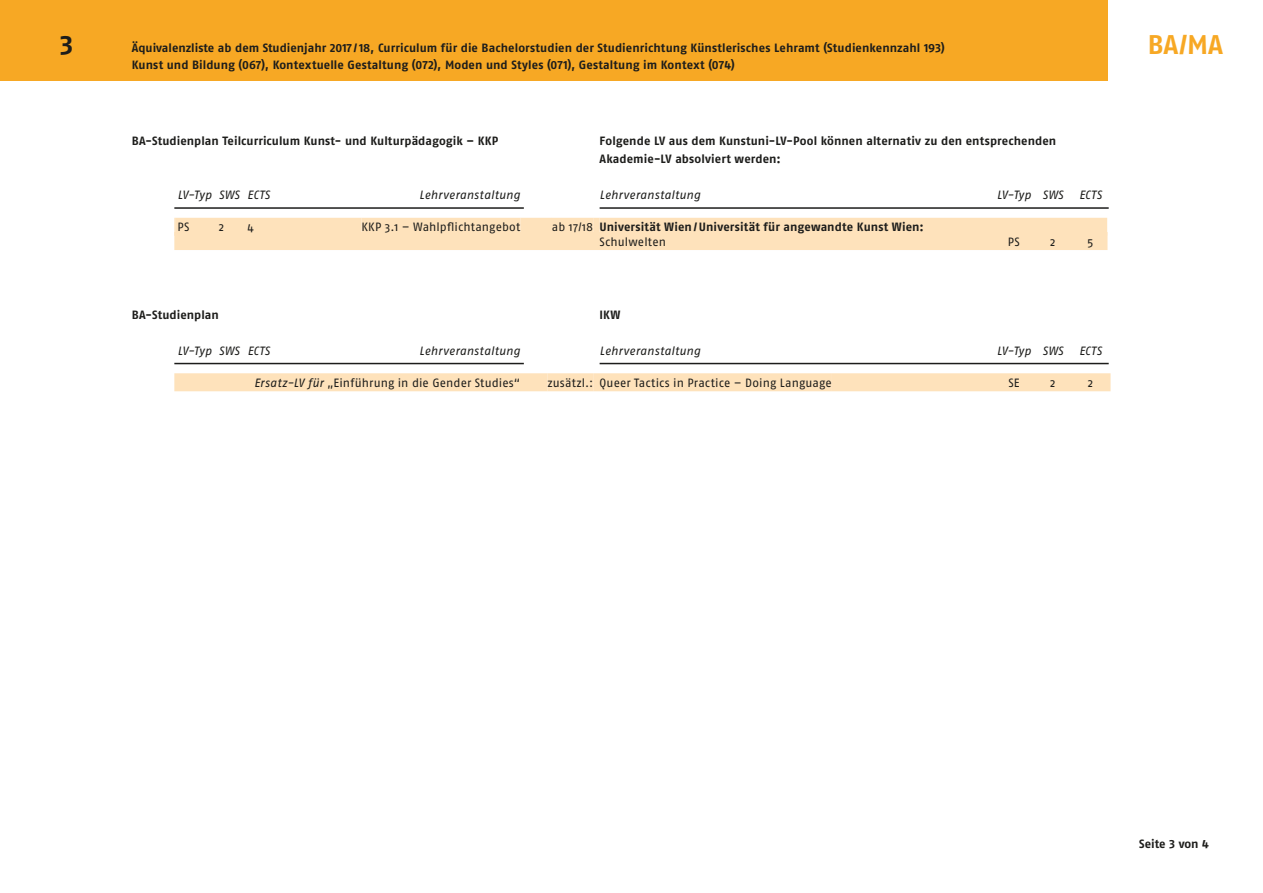
<style>
.page{position:relative;width:1263px;height:893px;background:#fff}
.page>*{position:absolute;margin:0;border:0;box-sizing:border-box;transform-origin:0 0}
.t1{font:27px "Fago No Bold Lf";color:#f7a824}
.t2{font:27px "Fago No Bold Lf";color:#1d1d1b}
.t3{font:700 12px/18px "Fago No";letter-spacing:.005em;color:#1d1d1b}
.t4{font:12px "Fago No Bold Lf";letter-spacing:.005em;color:#1d1d1b}
.t5{font:12px "Fago No";letter-spacing:.005em;color:#1d1d1b}
.t6{font:italic 12px "Fago No";letter-spacing:.015em;color:#1d1d1b}
.s1{font-weight:400}
.s2{font-style:italic}
</style>
<div class="page">
<div style="left:0;top:0;width:1108px;height:81px;background:#f7a824"></div>
<svg style="left:174px;top:218px;width:2px;height:14px"></svg>
<div style="left:176px;top:218px;width:185px;height:18px;background:#fee2bb"></div>
<div style="left:361px;top:218px;width:159px;height:18px;background:#fee2bb"></div>
<div style="left:520px;top:218px;width:32px;height:18px;background:#fee2bb"></div>
<div style="left:552px;top:218px;width:41px;height:18px;background:#fee2bb"></div>
<div style="left:593px;top:218px;width:7px;height:18px;background:#fee2bb"></div>
<div style="left:600px;top:218px;width:507px;height:18px;background:#fee2bb"></div>
<div style="left:174px;top:232px;width:933px;height:18px;background:#fee2bb"></div>
<div style="left:174px;top:373px;width:373px;height:18px;background:#fee2bb"></div>
<div style="left:547px;top:373px;width:46px;height:18px;background:#fee2bb"></div>
<div style="left:593px;top:373px;width:239px;height:18px;background:#fee2bb"></div>
<div style="left:832px;top:373px;width:278px;height:18px;background:#fee2bb"></div>
<hr style="left:174px;top:207px;width:350px;height:2px;background:#1d1d1b">
<hr style="left:600px;top:207px;width:509px;height:2px;background:#1d1d1b">
<hr style="left:174px;top:363px;width:350px;height:1px;background:#1d1d1b">
<hr style="left:600px;top:363px;width:509px;height:1px;background:#1d1d1b">
<h1 class="t2" style="left:60px;top:29px;width:15px">3</h1>
<p class="t4" style="left:132px;top:41px;width:814px">Äquivalenzliste ab dem Studienjahr 2017 /18, Curriculum für die Bachelorstudien der Studienrichtung Künstlerisches Lehramt (Studienkennzahl 193)</p>
<h1 class="t1" style="left:1148px;top:29px;width:77px">BA/MA</h1>
<p class="t4" style="left:132px;top:57px;width:604px">Kunst und Bildung (067), Kontextuelle Gestaltung (072), Moden und Styles (071), Gestaltung im Kontext (074)</p>
<p class="t3" style="left:132px;top:132px;width:368px">BA-Studienplan Teilcurriculum Kunst- und Kulturpädagogik – KKP</p>
<p class="t3" style="left:600px;top:132px;width:458px">Folgende LV aus dem Kunstuni-LV-Pool können alternativ zu den entsprechenden<br>Akademie-LV absolviert werden:</p>
<p class="t6" style="left:177px;top:188px;width:94px">LV-Typ SWS ECTS</p>
<p class="t6" style="left:419px;top:188px;width:103px">Lehrveranstaltung</p>
<p class="t6" style="left:600px;top:188px;width:103px">Lehrveranstaltung</p>
<p class="t6" style="left:997px;top:188px;width:68px">LV-Typ SWS</p>
<p class="t6" style="left:1079px;top:188px;width:24px">ECTS</p>
<p class="t5" style="left:177px;top:220px;width:14px">PS</p>
<p class="t5" style="left:219px;top:220px;width:7px">2</p>
<p class="t5" style="left:247px;top:220px;width:8px">4</p>
<p class="t5" style="left:361px;top:220px;width:160px">KKP 3.1 – Wahlpflichtangebot</p>
<p class="t3" style="left:600px;top:220px;width:326px;line-height:14.2px;text-indent:-48px"><span class="s1">ab 17/18</span> Universität Wien/Universität für angewandte Kunst Wien:<br><span class="s1">Schulwelten</span></p>
<p class="t5" style="left:1008px;top:235px;width:14px">PS</p>
<p class="t5" style="left:1050px;top:235px;width:7px">2</p>
<p class="t5" style="left:1087px;top:235px;width:8px">5</p>
<p class="t3" style="left:132px;top:305px;width:89px">BA-Studienplan</p>
<p class="t3" style="left:600px;top:305px;width:22px">IKW</p>
<p class="t6" style="left:177px;top:344px;width:94px">LV-Typ SWS ECTS</p>
<p class="t6" style="left:419px;top:344px;width:103px">Lehrveranstaltung</p>
<p class="t6" style="left:600px;top:344px;width:103px">Lehrveranstaltung</p>
<p class="t6" style="left:997px;top:344px;width:68px">LV-Typ SWS</p>
<p class="t6" style="left:1079px;top:344px;width:24px">ECTS</p>
<p class="t5" style="left:254px;top:376px;width:268px"><span class="s2">Ersatz-LV für</span> „Einführung in die Gender Studies“</p>
<p class="t5" style="left:547px;top:376px;width:286px">zusätzl.: Queer Tactics in Practice – Doing Language</p>
<p class="t5" style="left:1008px;top:376px;width:13px">SE</p>
<p class="t5" style="left:1050px;top:376px;width:7px">2</p>
<p class="t5" style="left:1088px;top:376px;width:7px">2</p>
<p class="t4" style="left:1139px;top:837px;width:71px">Seite 3 von 4</p>
</div>
